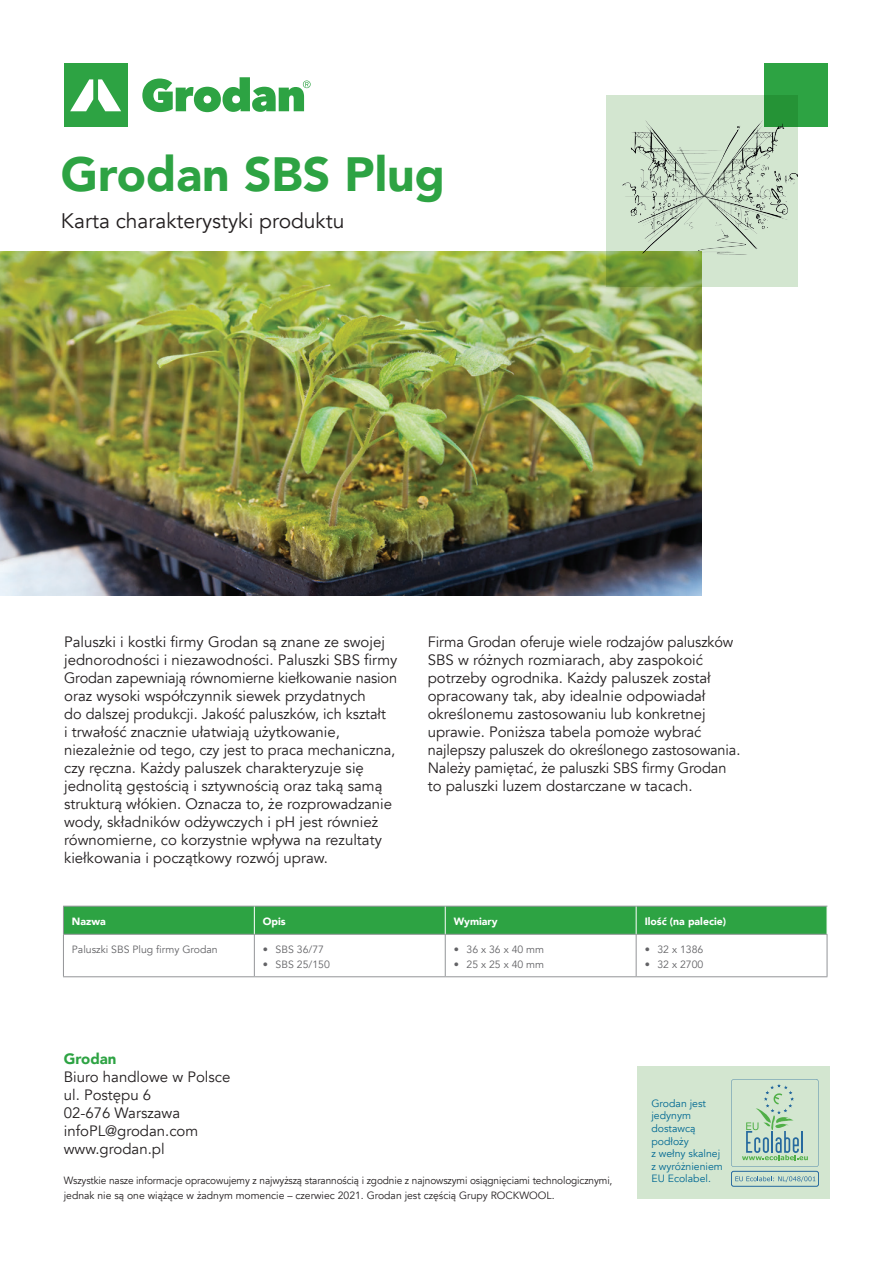
<style>
.page{position:relative;width:893px;height:1263px;background:#fff}
.page>*{position:absolute;margin:0;border:0;box-sizing:border-box;transform-origin:0 0}
.t1{font:900 48px "Avenir";color:#2da343}
.t2{font:21px "Avenir";color:#231f20}
.t3{font:15px/18px "Avenir";color:#231f20}
.t4{font:900 15px "Avenir";color:#2da343}
.t5{font:10.5px/15px "Avenir";letter-spacing:-.01em;color:#231f20;scale:.96 1}
.t6{font:10.5px "Avenir";color:#636366}
.t7{font:10.5px/12.6px "Avenir";color:#006893}
.t8{font:900 10.5px "Avenir";color:#fff}
</style>
<div class="page">
<img style="left:0;top:251px;width:702px;height:344px">
<div style="left:64px;top:63px;width:64px;height:64px;background:#2da343"></div>
<svg style="left:70px;top:79px;width:51px;height:32px"></svg>
<svg style="left:142px;top:77px;width:169px;height:35px"></svg>
<div style="left:764px;top:63px;width:63px;height:64px;background:#2da343"></div>
<svg style="left:606px;top:95px;width:191px;height:192px;background:#a9c796"></svg>
<img style="left:606px;top:105px;width:191px;height:165px">
<hr style="left:63px;top:934px;width:191px;height:1px;background:#939598">
<hr style="left:63px;top:935px;width:1px;height:41px;background:#939598">
<hr style="left:254px;top:934px;width:191px;height:1px;background:#939598">
<hr style="left:254px;top:935px;width:1px;height:41px;background:#939598">
<hr style="left:445px;top:934px;width:191px;height:1px;background:#939598">
<hr style="left:445px;top:935px;width:1px;height:41px;background:#939598">
<hr style="left:636px;top:934px;width:191px;height:1px;background:#939598">
<hr style="left:636px;top:935px;width:1px;height:41px;background:#939598">
<hr style="left:827px;top:935px;width:1px;height:41px;background:#939598">
<hr style="left:63px;top:976px;width:191px;height:1px;background:#939598">
<hr style="left:254px;top:976px;width:191px;height:1px;background:#939598">
<hr style="left:445px;top:976px;width:191px;height:1px;background:#939598">
<hr style="left:636px;top:976px;width:191px;height:1px;background:#939598">
<svg style="left:63px;top:906px;width:765px;height:28px;background:#31a246"></svg>
<div style="left:637px;top:1067px;width:193px;height:132px;background:#d3e6d0"></div>
<svg style="left:731px;top:1079px;width:88px;height:88px"></svg>
<svg style="left:735px;top:1176px;width:80px;height:6px"></svg>
<div style="left:731px;top:1171px;width:88px;height:15px;border:1px solid #26699e;border-radius:2px"></div>
<h1 class="t1" style="left:61px;top:133px;width:386px">Grodan SBS Plug</h1>
<h2 class="t2" style="left:61px;top:208px;width:285px">Karta charakterystyki produktu</h2>
<p class="t3" style="left:64px;top:633px;width:335px">Paluszki i kostki firmy Grodan są znane ze swojej jednorodności i niezawodności. Paluszki SBS firmy Grodan zapewniają równomierne kiełkowanie nasion oraz wysoki współczynnik siewek przydatnych<br>do dalszej produkcji. Jakość paluszków, ich kształt<br>i trwałość znacznie ułatwiają użytkowanie, niezależnie od tego, czy jest to praca mechaniczna, czy ręczna. Każdy paluszek charakteryzuje się jednolitą gęstością i sztywnością oraz taką samą strukturą włókien. Oznacza to, że rozprowadzanie wody, składników odżywczych i pH jest również równomierne, co korzystnie wpływa na rezultaty kiełkowania i początkowy rozwój upraw.</p>
<p class="t3" style="left:428px;top:633px;width:314px">Firma Grodan oferuje wiele rodzajów paluszków SBS w różnych rozmiarach, aby zaspokoić potrzeby ogrodnika. Każdy paluszek został opracowany tak, aby idealnie odpowiadał określonemu zastosowaniu lub konkretnej uprawie. Poniższa tabela pomoże wybrać najlepszy paluszek do określonego zastosowania.<br>Należy pamiętać, że paluszki SBS firmy Grodan to paluszki luzem dostarczane w tacach.</p>
<p class="t8" style="left:72px;top:912px;width:35px">Nazwa</p>
<p class="t8" style="left:263px;top:912px;width:24px">Opis</p>
<p class="t8" style="left:454px;top:912px;width:45px">Wymiary</p>
<p class="t8" style="left:645px;top:912px;width:83px">Ilość (na palecie)</p>
<p class="t6" style="left:72px;top:943px;width:147px">Paluszki SBS Plug firmy Grodan</p>
<p class="t6" style="left:263px;top:943px;width:63px">• SBS 36/77</p>
<p class="t6" style="left:263px;top:958px;width:69px">• SBS 25/150</p>
<p class="t6" style="left:454px;top:943px;width:92px">• 36 x 36 x 40 mm</p>
<p class="t6" style="left:454px;top:958px;width:92px">• 25 x 25 x 40 mm</p>
<p class="t6" style="left:645px;top:943px;width:60px">• 32 x 1386</p>
<p class="t6" style="left:645px;top:958px;width:60px">• 32 x 2700</p>
<p class="t4" style="left:64px;top:1046px;width:54px">Grodan</p>
<p class="t3" style="left:64px;top:1068px;width:168px">Biuro handlowe w Polsce ul. Postępu 6<br>02-676 Warszawa infoPL@grodan.com www.grodan.pl</p>
<p class="t5" style="left:64px;top:1173px;width:573px">Wszystkie nasze informacje opracowujemy z najwyższą starannością i zgodnie z najnowszymi osiągnięciami technologicznymi, jednak nie są one wiążące w żadnym momencie – czerwiec 2021. Grodan jest częścią Grupy ROCKWOOL.</p>
<p class="t7" style="left:651px;top:1097px;width:73px">Grodan jest jedynym dostawcą podłoży<br>z wełny skalnej z wyróżnieniem<br>EU Ecolabel.</p>
</div>
